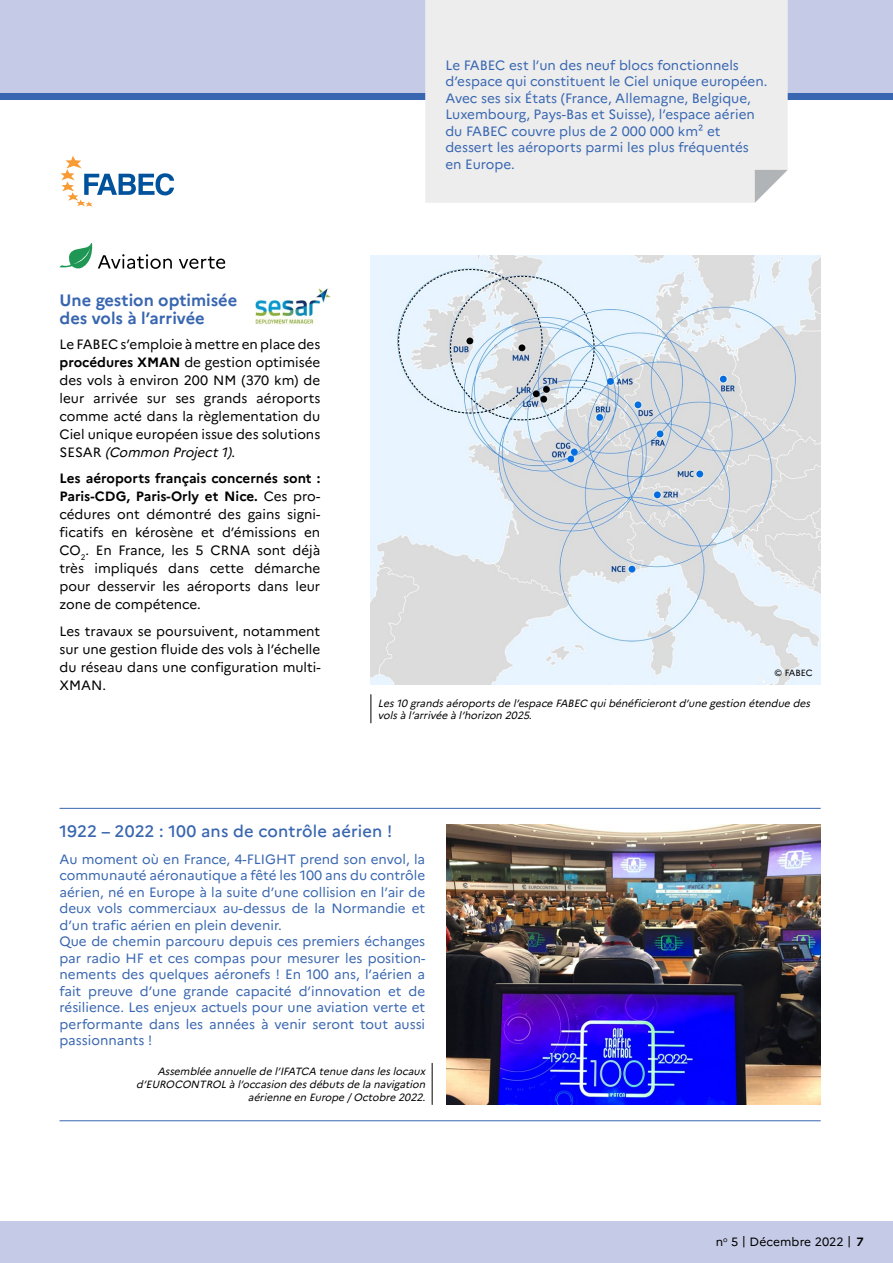
<style>
.page{position:relative;width:893px;height:1263px;background:#c5cbe7}
.page>*{position:absolute;margin:0;border:0;box-sizing:border-box;transform-origin:0 0}
.t1{font:700 16.5px/18.1px "Marianne";color:#3866b0}
.t2{font:500 16.5px "Marianne";letter-spacing:.01em;color:#3866b0}
.t3{font:13.5px/16.5px "Marianne";color:#3866b0}
.t4{font:13.5px/18px "Marianne";color:#000;text-align:justify}
.t5{font:12px "Marianne";letter-spacing:.01em;color:#000}
.t6{font:italic 10.5px/12.6px "Marianne";color:#000;text-align:right}
.t7{font:9px "Marianne";letter-spacing:-.01em;color:#000}
.s1{font-weight:700}
.s2{font-style:italic}
</style>
<div class="page">
<div style="left:0;top:100px;width:893px;height:1120px;background:#fff"></div>
<div style="left:0;top:94px;width:893px;height:6px;background:#3866b0"></div>
<svg style="left:61px;top:156px;width:113px;height:51px"></svg>
<div style="left:425px;top:0;width:363px;height:203px;background:#ededee"></div>
<svg style="left:755px;top:170px;width:33px;height:33px"></svg>
<img style="left:370px;top:255px;width:451px;height:429px">
<hr style="left:60px;top:808px;width:761px;height:1px;background:#3866b0">
<hr style="left:60px;top:1120px;width:761px;height:1px;background:#3866b0">
<img style="left:446px;top:824px;width:375px;height:281px">
<hr style="left:432px;top:1063px;width:1px;height:41px;background:#000">
<svg style="left:60px;top:243px;width:165px;height:26px"></svg>
<svg style="left:370px;top:695px;width:1px;height:28px"></svg>
<img style="left:255px;top:289px;width:76px;height:35px">
<svg style="left:398px;top:269px;width:197px;height:152px;background:#d8e2ea"></svg>
<p class="t1" style="left:60px;top:291px;width:179px">Une gestion optimisée des vols à l’arrivée</p>
<p class="t4" style="left:60px;top:335px;width:262px">Le FABEC s’emploie à mettre en place des <span class="s1">procédures XMAN</span> de gestion optimisée des vols à environ 200 NM (370 km) de leur arrivée sur ses grands aéroports comme acté dans la règlementation du Ciel unique européen issue des solutions S E S A R <span class="s2">(Common Project1)</span>.</p>
<p class="t4" style="left:60px;top:469px;width:262px"><span class="s1">Les aéroports français concernés sont :<br>Paris-CDG, Paris-Orly et Nice.</span> Ces pro&shy;cédures ont démontré des gains signi&shy;ficatifs en kérosène et d’émissions en CO<sub>2</sub>. En France, les 5 CRNA sont déjà très impliqués dans cette démarche pour desservir les aéroports dans leur zone de compétence.</p>
<p class="t4" style="left:60px;top:622px;width:263px">Les travaux se poursuivent, notamment sur une gestion fluide des vols à l’échelle du réseau dans une configuration multi-XMAN.</p>
<p class="t3" style="left:445px;top:57px;width:324px">Le FABEC est l’un des neuf blocs fonctionnels d’espace qui constituent le Ciel unique européen.<br>Avec ses six États (France, Allemagne, Belgique, Luxembourg, Pays-Bas et Suisse), l’espace aérien du FABEC couvre plus de 2 000 000 km² et dessert les aéroports parmi les plus fréquentés en Europe.</p>
<p class="t7" style="left:775px;top:667px;width:39px">© FABEC</p>
<p class="t6" style="left:378px;top:697px;width:436px;text-align:left">Les10 grandsaéroportsde l’espace FABEC quibénéficierontd’une gestion étendue des volsà l’arrivée à l’horizon 2025.</p>
<p class="t2" style="left:60px;top:821px;width:334px">1922 – 2022 : 100 ans de contrôle aérien !</p>
<p class="t3" style="left:60px;top:850px;width:367px">Au moment où en France, 4-FLIGHT prend son envol, la communauté aéronautique a fêté les 100 ans du contrôle aérien, né en Europe à la suite d’une collision en l’air de deux vols commerciaux au-dessus de la Normandie et d’un trafic aérien en plein devenir.<br>Que de chemin parcouru depuis ces premiers échanges par radio HF et ces compas pour mesurer les position&shy;nements des quelques aéronefs ! En 100 ans, l’aérien a fait preuve d’une grande capacité d’innovation et de résilience. Les enjeux actuels pour une aviation verte et performante dans les années à venir seront tout aussi passionnants !</p>
<p class="t6" style="left:136px;top:1065px;width:293px">Assemblée annuelle de l’IFATCA tenue dansleslocaux d’EUROCONTROL à l’occasion desdébutsde la navigation aérienne en Europe /Octobre 2022.</p>
<p class="t5" style="left:716px;top:1234px;width:150px">n<sup>o</sup> 5 | Décembre 2022 | <span class="s1">7</span></p>
</div>
